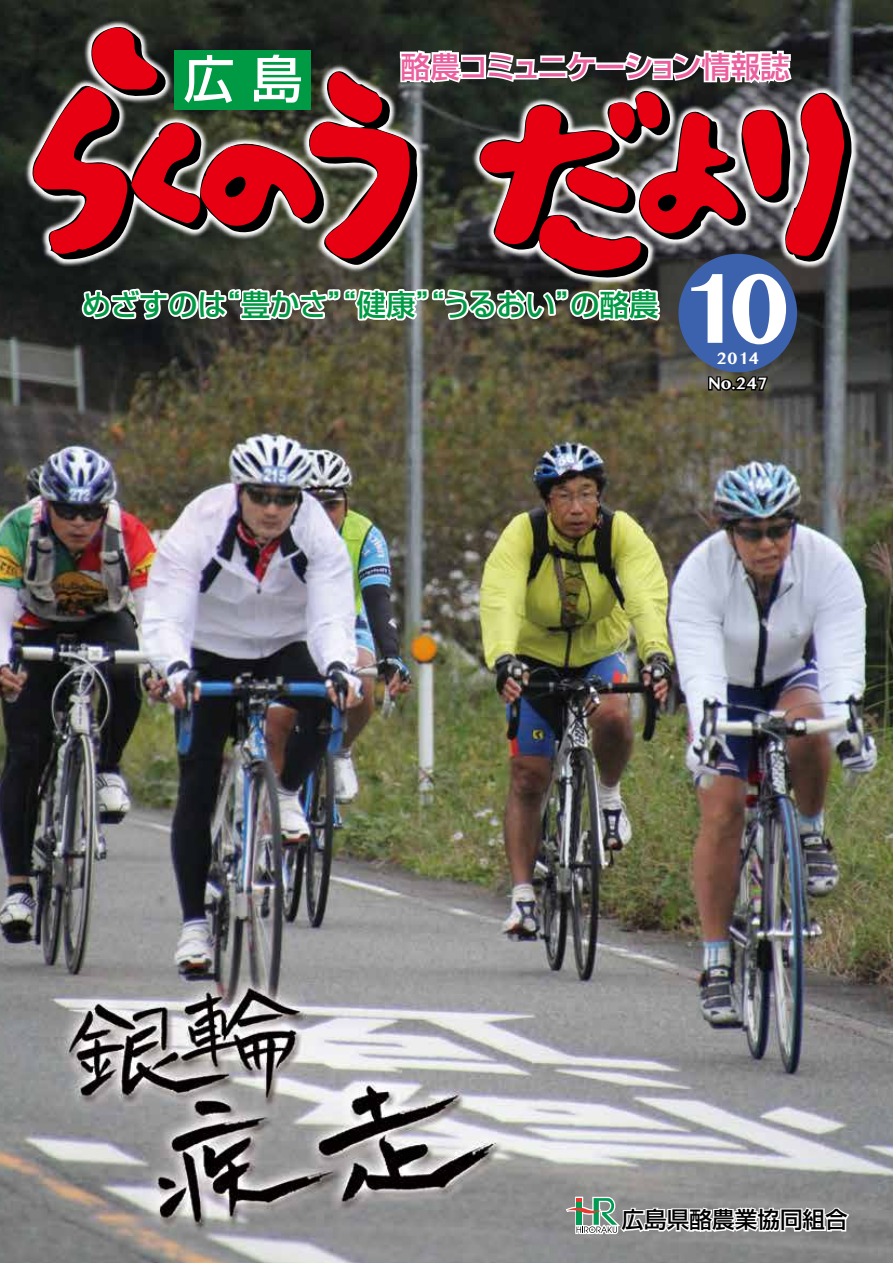
<style>
.page{position:relative;width:893px;height:1263px;background:#fff}
.page>*{position:absolute;margin:0;border:0;box-sizing:border-box;transform-origin:0 0}
.t1{font:700 98.85px "Malayalam MN";color:#fff}
.t2{font:500 51px "Shin Go Pro";color:#fff}
.t3{font:500 29.55px "Shin Go Pro";letter-spacing:-.01em;color:#094}
.t4{font:500 29.55px "Shin Go Pro";letter-spacing:-.035em;color:#ea609e}
.t5{font:500 22.65px "Shin Go Pro";color:#000}
.t6{font:700 16.5px/24.9px "Malayalam MN";color:#fff;text-align:center}
</style>
<div class="page">
<img style="left:0;top:336px;width:893px;height:927px">
<div style="left:678px;top:254px;width:119px;height:118px;background:#3d62ad;border-radius:50%"></div>
<svg style="left:707px;top:374px;width:62px;height:19px"></svg>
<svg style="left:563px;top:1195px;width:288px;height:42px"></svg>
<img style="left:0;top:0;width:893px;height:336px">
<svg style="left:32px;top:23px;width:820px;height:302px;background:#734647"></svg>
<h2 class="t2" style="left:183px;top:37px;width:121px">広島</h2>
<p class="t4" style="left:401px;top:42px;width:390px">酪農コミュニケーション情報誌</p>
<p class="t3" style="left:82px;top:280px;width:147px">めざすのは</p>
<p class="t3" style="left:211px;top:280px;width:377px">“豊かさ”“健康”“うるおい”</p>
<p class="t3" style="left:570px;top:280px;width:90px">の酪農</p>
<h1 class="t1" style="left:676px;top:244px;width:117px">10</h1>
<p class="t6" style="left:708px;top:347px;width:61px">2014<br>No.247</p>
<p class="t5" style="left:622px;top:1201px;width:228px">広島県酪農業協同組合</p>
</div>
